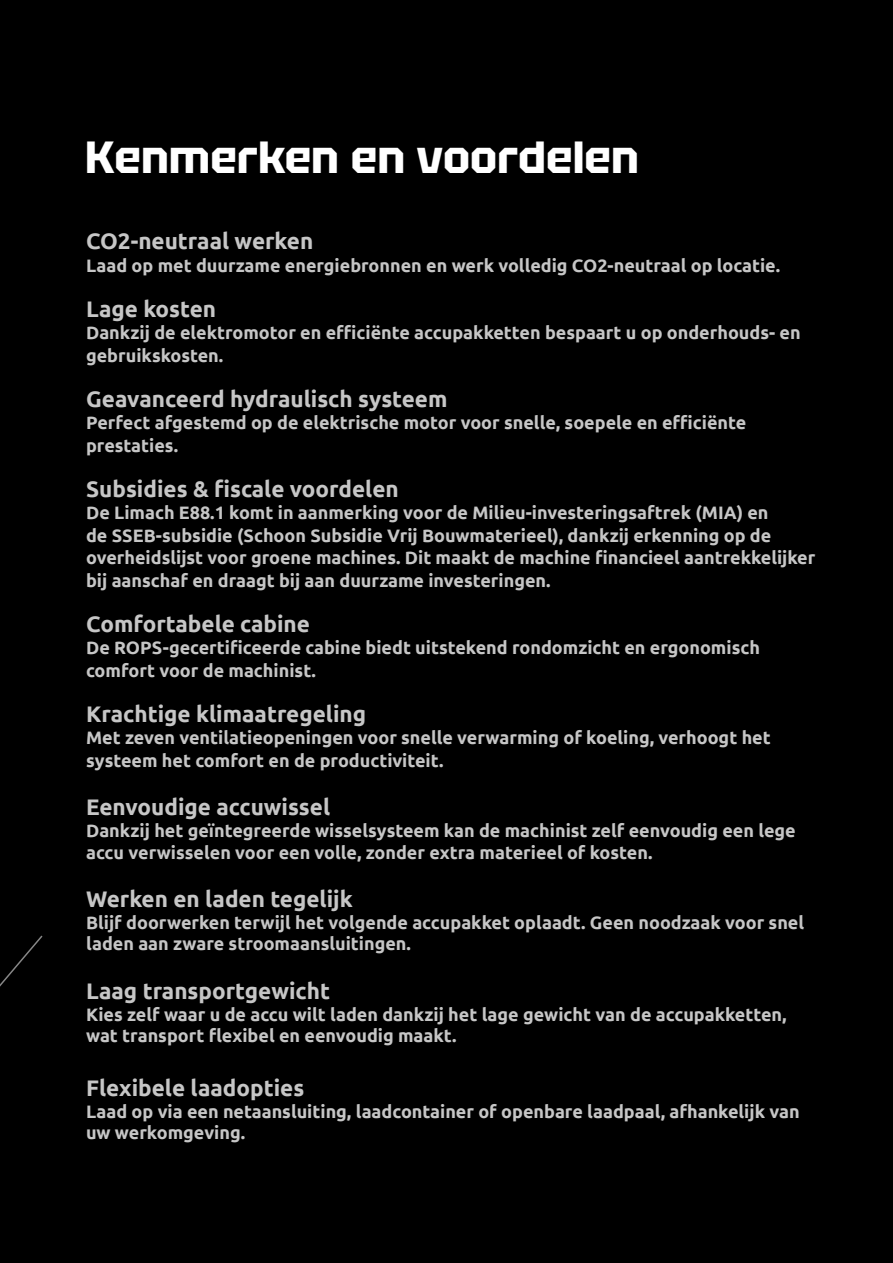
<style>
.page{position:relative;width:893px;height:1263px;background:#000}
.page>*{position:absolute;margin:0;border:0;box-sizing:border-box;transform-origin:0 0}
.t1{font:700 45px "Tektur";color:#fff}
.t2{font:700 22.5px "Ubuntu";color:#c6c6c6}
.t3{font:700 18px/22.5px "Ubuntu";color:#c6c6c6}
</style>
<div class="page">
<svg style="left:0;top:935px;width:43px;height:52px"></svg>
<h1 class="t1" style="left:85px;top:128px;width:555px">Kenmerken en voordelen</h1>
<p class="t2" style="left:86px;top:227px;width:229px">CO2-neutraal werken</p>
<p class="t3" style="left:86px;top:254px;width:695px">Laad op met duurzame energiebronnen en werk volledig CO2-neutraal op locatie.</p>
<p class="t2" style="left:86px;top:295px;width:132px">Lage kosten</p>
<p class="t3" style="left:86px;top:321px;width:716px">Dankzij de elektromotor en efficiënte accupakketten bespaart u op onderhouds- en gebruikskosten.</p>
<p class="t2" style="left:86px;top:385px;width:363px">Geavanceerd hydraulisch systeem</p>
<p class="t3" style="left:86px;top:411px;width:662px">Perfect afgestemd op de elektrische motor voor snelle, soepele en efficiënte prestaties.</p>
<p class="t2" style="left:86px;top:475px;width:314px">Subsidies &amp; fiscale voordelen</p>
<p class="t3" style="left:86px;top:501px;width:731px">De Limach E88.1 komt in aanmerking voor de Milieu-investeringsaftrek (MIA) en<br>de SSEB-subsidie (Schoon Subsidie Vrij Bouwmaterieel), dankzij erkenning op de overheidslijst voor groene machines. Dit maakt de machine financieel aantrekkelijker bij aanschaf en draagt bij aan duurzame investeringen.</p>
<p class="t2" style="left:86px;top:610px;width:225px">Comfortabele cabine</p>
<p class="t3" style="left:86px;top:636px;width:675px">De ROPS-gecertificeerde cabine biedt uitstekend rondomzicht en ergonomisch comfort voor de machinist.</p>
<p class="t2" style="left:86px;top:700px;width:282px">Krachtige klimaatregeling</p>
<p class="t3" style="left:86px;top:726px;width:686px">Met zeven ventilatieopeningen voor snelle verwarming of koeling, verhoogt het systeem het comfort en de productiviteit.</p>
<p class="t2" style="left:86px;top:794px;width:245px">Eenvoudige accuwissel</p>
<p class="t3" style="left:86px;top:819px;width:711px;line-height:21.6px">Dankzij het geïntegreerde wisselsysteem kan de machinist zelf eenvoudig een lege accu verwisselen voor een volle, zonder extra materieel of kosten.</p>
<p class="t2" style="left:86px;top:885px;width:268px">Werken en laden tegelijk</p>
<p class="t3" style="left:86px;top:911px;width:719px;line-height:21.6px">Blijf doorwerken terwijl het volgende accupakket oplaadt. Geen noodzaak voor snel laden aan zware stroomaansluitingen.</p>
<p class="t2" style="left:86px;top:977px;width:245px">Laag transportgewicht</p>
<p class="t3" style="left:86px;top:1003px;width:702px;line-height:21.6px">Kies zelf waar u de accu wilt laden dankzij het lage gewicht van de accupakketten, wat transport flexibel en eenvoudig maakt.</p>
<p class="t2" style="left:86px;top:1074px;width:220px">Flexibele laadopties</p>
<p class="t3" style="left:86px;top:1100px;width:715px;line-height:21.6px">Laad op via een netaansluiting, laadcontainer of openbare laadpaal, afhankelijk van uw werkomgeving.</p>
</div>
